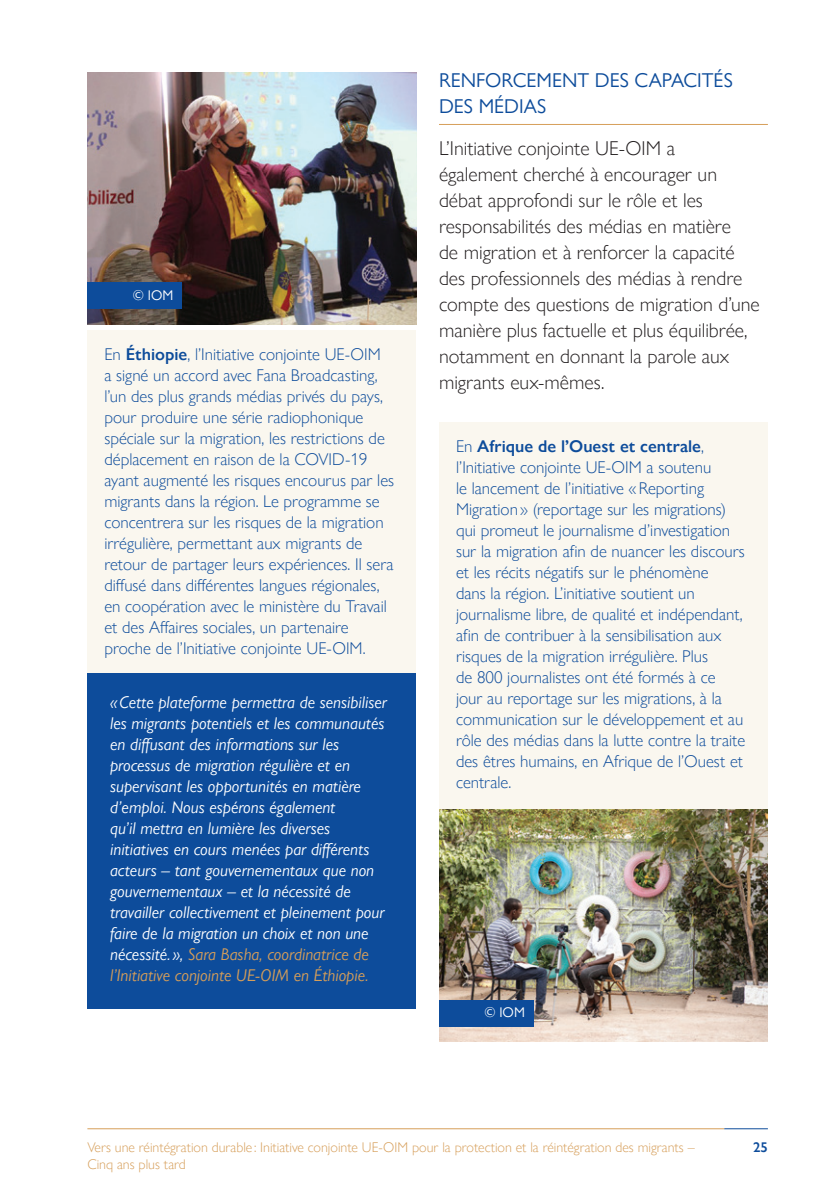
<style>
.page{position:relative;width:840px;height:1191px;background:#fff}
.page>*{position:absolute;margin:0;border:0;box-sizing:border-box;transform-origin:0 0}
.Body_text{font:300 20px/26px "Gill Sans Nova";color:#231f20}
.Heading_1{font:20px/26px "Gill Sans Nova";color:#0d4c9b}
.Body_text_BOXED{font:300 17px/21px "Gill Sans Nova";color:#0d4c9b}
.Body_text_BOXED_DB{font:italic 17px/21px "Gill Sans Nova";color:#fff}
.t1{font:300 14px "Gill Sans Nova";color:#d69e59}
.PIC_CREDIT{font:14px "Gill Sans Nova";color:#fff}
.t2{font:600 14px "Gill Sans Nova";color:#0d4c9b}
.s1{font-weight:600}
.s2{color:#d69e59}
</style>
<div class="page">
<hr style="left:723px;top:1128px;width:44px;height:1px;background:#0d4c9b">
<hr style="left:87px;top:1128px;width:636px;height:1px;background:#d69e59">
<div style="left:87px;top:330px;width:329px;height:345px;background:#faf7ef"></div>
<div style="left:87px;top:673px;width:329px;height:335px;background:#0d4c9b"></div>
<hr style="left:439px;top:124px;width:328px;height:1px;background:#d69e59">
<div style="left:439px;top:422px;width:328px;height:387px;background:#faf7ef"></div>
<img style="left:87px;top:72px;width:329px;height:252px">
<div style="left:87px;top:282px;width:95px;height:27px;background:#0d4c9b"></div>
<img style="left:439px;top:809px;width:328px;height:232px">
<div style="left:439px;top:999px;width:94px;height:27px;background:#0d4c9b"></div>
<p class="PIC_CREDIT" style="left:133px;top:286px;width:42px">© IOM</p>
<p class="Body_text_BOXED" style="left:104px;top:343px;width:291px">En <span class="s1">Éthiopie</span>, l’Initiative conjointe UE-OIM<br>a signé un accord avec Fana Broadcasting, l’un des plus grands médias privés du pays, pour produire une série radiophonique spéciale sur la migration, les restrictions de déplacement en raison de la COVID-19 ayant augmenté les risques encourus par les migrants dans la région. Le programme se concentrera sur les risques de la migration irrégulière, permettant aux migrants de retour de partager leurs expériences. Il sera diffusé dans différentes langues régionales, en coopération avec le ministère du Travail et des Affaires sociales, un partenaire proche de l’Initiative conjointe UE-OIM.</p>
<p class="Body_text_BOXED_DB" style="left:110px;top:691px;width:278px">«Cette plateforme permettra de sensibiliser les migrants potentiels et les communautés en diffusant des informations sur les processus de migration régulière et en supervisant les opportunités en matière d’emploi. Nous espérons également<br>qu’il mettra en lumière les diverses initiatives en cours menées par différents acteurs – tant gouvernementaux que non gouvernementaux – et la nécessité de travailler collectivement et pleinement pour faire de la migration un choix et non une nécessité. », <span class="s2">Sara Basha, coordinatrice de l’Initiative conjointe UE-OIM en Éthiopie.</span></p>
<p class="Heading_1" style="left:439px;top:67px;width:295px">RENFORCEMENT DES CAPACITÉS<br>DES MÉDIAS</p>
<p class="Body_text" style="left:439px;top:135px;width:322px">L’Initiative conjointe UE-OIM a<br>également cherché à encourager un débat approfondi sur le rôle et les responsabilités des médias en matière<br>de migration et à renforcer la capacité des professionnels des médias à rendre compte des questions de migration d’une manière plus factuelle et plus équilibrée, notamment en donnant la parole aux migrants eux-mêmes.</p>
<p class="Body_text_BOXED" style="left:456px;top:435px;width:290px">En <span class="s1">Afrique de l’Ouest et centrale</span>, l’Initiative conjointe UE-OIM a soutenu<br>le lancement de l’initiative «Reporting Migration » (reportage sur les migrations) qui promeut le journalisme d’investigation sur la migration afin de nuancer les discours et les récits négatifs sur le phénomène<br>dans la région. L’initiative soutient un journalisme libre, de qualité et indépendant, afin de contribuer à la sensibilisation aux risques de la migration irrégulière. Plus<br>de 800 journalistes ont été formés à ce jour au reportage sur les migrations, à la communication sur le développement et au rôle des médias dans la lutte contre la traite des êtres humains, en Afrique de l’Ouest et centrale.</p>
<p class="PIC_CREDIT" style="left:484px;top:1003px;width:42px">© IOM</p>
<p class="t1" style="left:87px;top:1138px;width:608px">Vers une réintégration durable : Initiative conjointe UE-OIM pour la protection et la réintégration des migrants –</p>
<p class="t2" style="left:752px;top:1138px;width:16px">25</p>
<p class="t1" style="left:87px;top:1155px;width:100px">Cinq ans plus tard</p>
</div>
